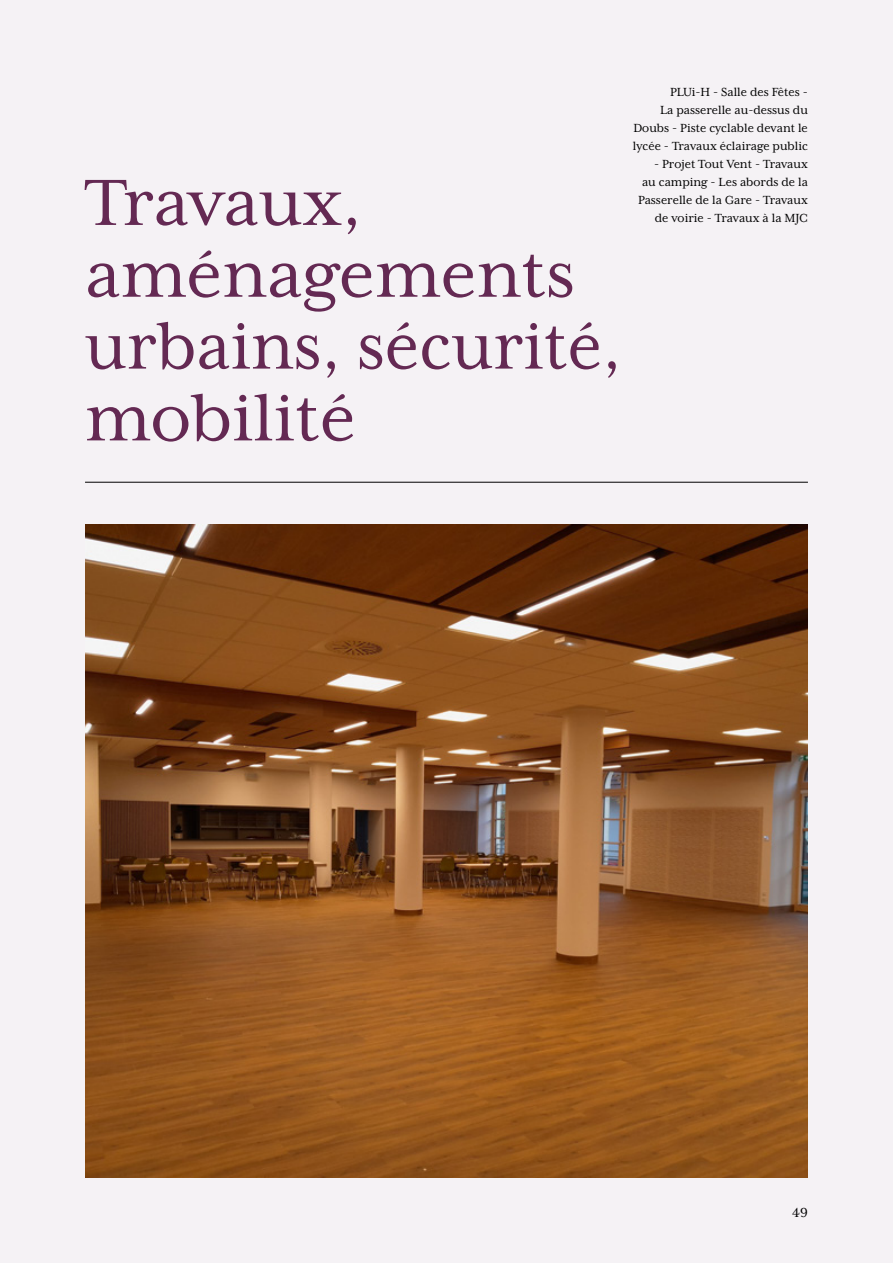
<style>
.page{position:relative;width:893px;height:1263px;background:#f5f2f5}
.page>*{position:absolute;margin:0;border:0;box-sizing:border-box;transform-origin:0 0}
.t1{font:75px/71.8px "Mrs Eaves XL Serif OT";color:#642953}
.t2{font:15px "Mrs Eaves XL Serif OT";color:#000}
.t3{font:13.5px/18px "Mrs Eaves XL Serif OT";color:#000;text-align:right}
</style>
<div class="page">
<img style="left:85px;top:524px;width:723px;height:653px">
<hr style="left:85px;top:482px;width:723px;height:1px;background:#000">
<h1 class="t1" style="left:85px;top:167px;width:278px">Travaux,</h1>
<h1 class="t1" style="left:85px;top:239px;width:538px">aménagements urbains, sécurité, mobilité</h1>
<p class="t3" style="left:633px;top:83px;width:177px">PLUi-H - Salle des Fêtes -<br>La passerelle au-dessus du<br>Doubs - Piste cyclable devant le lycée - Travaux éclairage public</p>
<p class="t3" style="left:638px;top:155px;width:171px;text-align:justify;text-indent:16px">- Projet Tout Vent - Travaux au camping - Les abords de la Passerelle de la Gare - Travaux</p>
<p class="t3" style="left:655px;top:209px;width:155px">de voirie - Travaux à la MJC</p>
<p class="t2" style="left:792px;top:1205px;width:17px">49</p>
</div>
